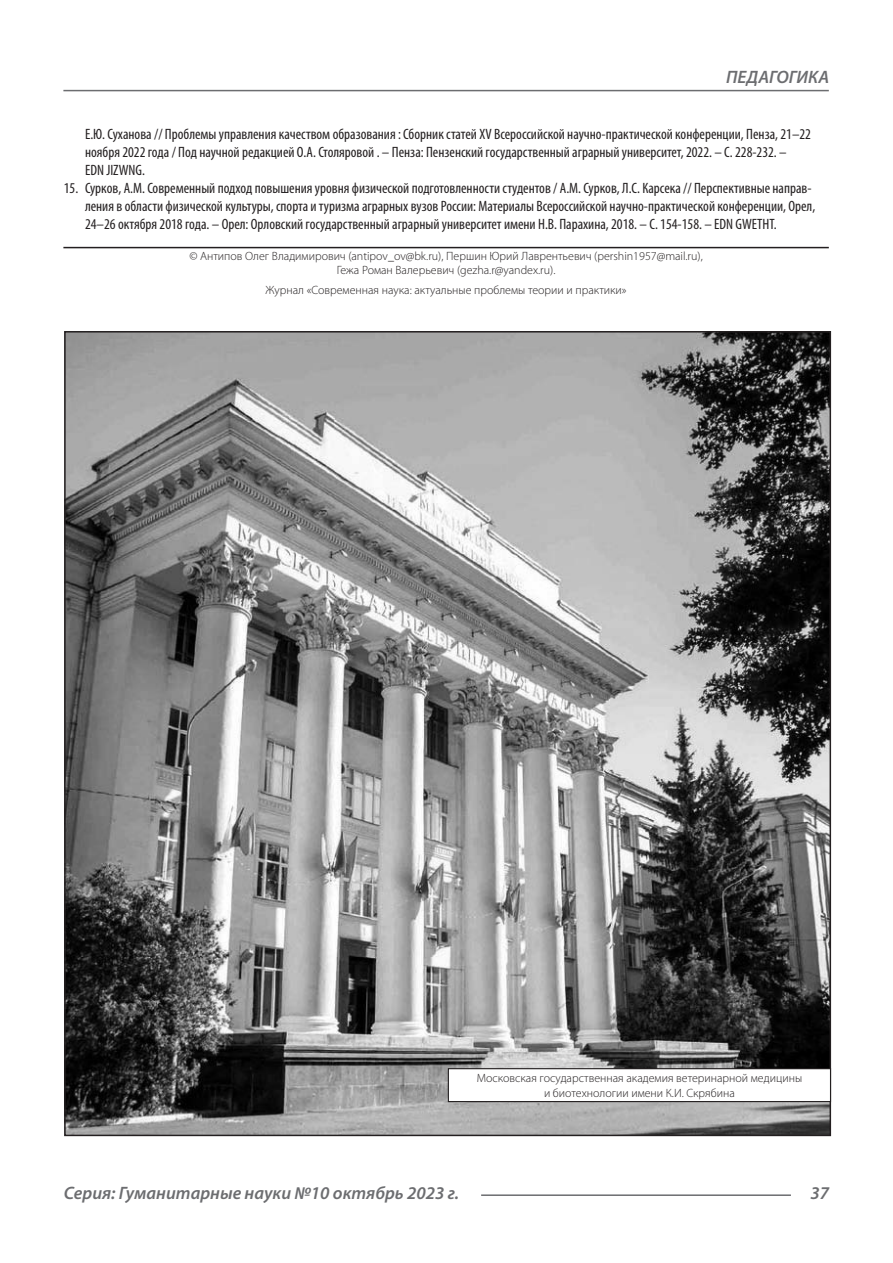
<style>
.page{position:relative;width:893px;height:1263px;background:#fff}
.page>*{position:absolute;margin:0;border:0;box-sizing:border-box;transform-origin:0 0}
.t1{font:italic 600 18px "Myriad Pro";color:#6c6d70}
.t2{font:condensed 15px/18px "Myriad Pro";color:#231f20}
.Автор_копирайт{font:300 12px "Myriad Pro";color:#231f20}
</style>
<div class="page">
<hr style="left:63px;top:90px;width:766px;height:1px;background:#6c6d70">
<hr style="left:481px;top:1194px;width:310px;height:2px;background:#6c6d70">
<hr style="left:63px;top:247px;width:766px;height:1px;background:#231f20">
<img style="left:67px;top:334px;width:761px;height:799px">
<div style="left:448px;top:1069px;width:382px;height:32px;background:#fff"></div>
<div style="left:448px;top:1068px;width:383px;height:34px;border:1px solid #231f20"></div>
<p class="t1" style="left:726px;top:66px;width:104px">ПЕДАГОГИКА</p>
<p class="t2" style="left:85px;top:125px;width:727px">Е.Ю. Суханова // Проблемы управления качеством образования : Сборник статей XV Всероссийской научно-практической конференции, Пенза, 21–22 ноября 2022 года / Под научной редакцией О.А. Столяровой . – Пенза: Пензенский государственный аграрный университет, 2022. – С. 228-232. –<br>EDN JIZWNG.</p>
<p class="t2" style="left:85px;top:179px;width:732px;text-indent:-21px">15. Сурков, А.М. Современный подход повышения уровня физической подготовленности студентов / А.М. Сурков, Л.С. Карсека // Перспективные направ&shy;ления в области физической культуры, спорта и туризма аграрных вузов России: Материалы Всероссийской научно-практической конференции, Орел,<br>24–26 октября 2018 года. – Орел: Орловский государственный аграрный университет имени Н.В. Парахина, 2018. – С. 154-158. – EDN GWETHT.</p>
<p class="Автор_копирайт" style="left:189px;top:249px;width:515px">© Антипов Олег Владимирович (antipov_ov@bk.ru), Першин Юрий Лаврентьевич (pershin1957@mail.ru),</p>
<p class="Автор_копирайт" style="left:337px;top:263px;width:220px">Гежа Роман Валерьевич (gezha.r@yandex.ru).</p>
<p class="Автор_копирайт" style="left:266px;top:283px;width:363px">Журнал «Современная наука: актуальные проблемы теории и практики»</p>
<p class="Автор_копирайт" style="left:477px;top:1071px;width:327px">Московская государственная академия ветеринарной медицины</p>
<p class="Автор_копирайт" style="left:544px;top:1085px;width:192px">и биотехнологии имени К.И. Скрябина</p>
<p class="t1" style="left:64px;top:1182px;width:397px">Серия: Гуманитарные науки №10 октябрь 2023 г.</p>
<p class="t1" style="left:810px;top:1182px;width:20px">37</p>
</div>
